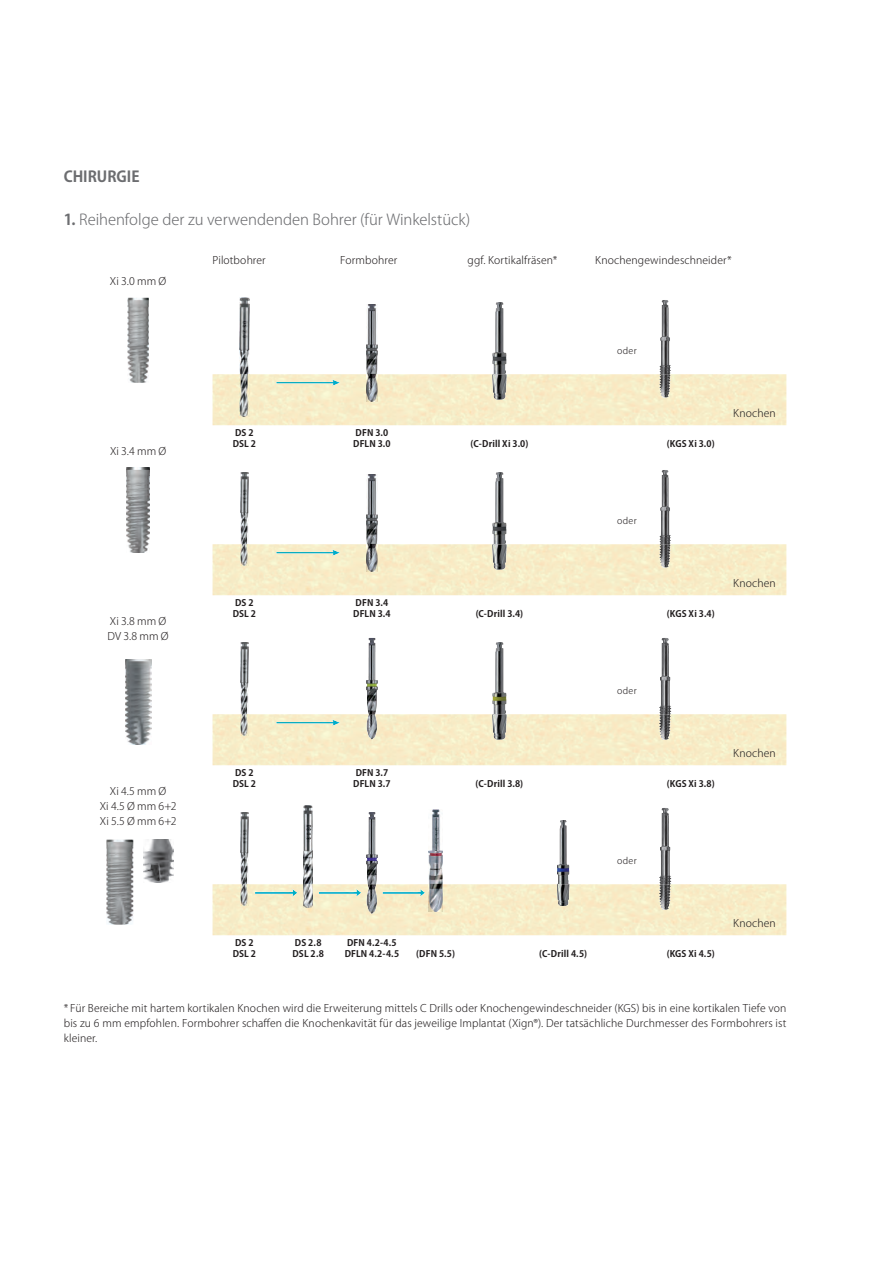
<style>
.page{position:relative;width:893px;height:1263px;background:#fff}
.page>*{position:absolute;margin:0;border:0;box-sizing:border-box;transform-origin:0 0}
.t1{font:15px "Koz Go Pro Light 90 msp RKSJ H";color:#6c6d70}
.t2{font:15px "Koz Go Pro Bold 90 msp RKSJ H";color:#6c6d70}
.t3{font:10.5px/15px "Koz Go Pro Light 90 msp RKSJ H";letter-spacing:.01em;color:#231f20}
.t4{font:9px/10.5px "Koz Go Pro Bold 90 msp RKSJ H";letter-spacing:.015em;color:#231f20}
.t5{font:9px "Koz Go Pro Light 90 msp RKSJ H";letter-spacing:.03em;color:#231f20}
.s1{font-family:"Koz Go Pro Bold 90 msp RKSJ H"}
</style>
<div class="page">
<img style="left:213px;top:544px;width:573px;height:51px">
<img style="left:213px;top:374px;width:573px;height:51px">
<img style="left:213px;top:714px;width:573px;height:51px">
<svg style="left:332px;top:379px;width:8px;height:7px"></svg>
<img style="left:127px;top:298px;width:22px;height:85px">
<img style="left:126px;top:468px;width:24px;height:85px">
<img style="left:125px;top:659px;width:26px;height:85px">
<img style="left:213px;top:884px;width:573px;height:51px">
<img style="left:143px;top:840px;width:30px;height:42px">
<img style="left:106px;top:840px;width:27px;height:85px">
<img style="left:659px;top:470px;width:12px;height:98px">
<img style="left:492px;top:472px;width:15px;height:98px">
<img style="left:366px;top:474px;width:12px;height:98px">
<img style="left:366px;top:638px;width:6px;height:102px">
<img style="left:492px;top:642px;width:15px;height:98px">
<img style="left:659px;top:638px;width:13px;height:102px">
<img style="left:366px;top:812px;width:6px;height:102px">
<img style="left:557px;top:820px;width:13px;height:86px">
<img style="left:659px;top:808px;width:13px;height:102px">
<img style="left:659px;top:300px;width:12px;height:98px">
<img style="left:492px;top:302px;width:15px;height:98px">
<img style="left:366px;top:304px;width:12px;height:98px">
<svg style="left:332px;top:549px;width:8px;height:7px"></svg>
<svg style="left:332px;top:719px;width:8px;height:7px"></svg>
<svg style="left:292px;top:889px;width:6px;height:8px"></svg>
<svg style="left:356px;top:889px;width:5px;height:8px"></svg>
<svg style="left:419px;top:889px;width:6px;height:8px"></svg>
<img style="left:241px;top:472px;width:7px;height:94px">
<img style="left:241px;top:642px;width:7px;height:94px">
<img style="left:241px;top:812px;width:7px;height:94px">
<img style="left:240px;top:298px;width:9px;height:119px">
<img style="left:303px;top:806px;width:10px;height:102px">
<img style="left:429px;top:810px;width:14px;height:102px">
<h1 class="t2" style="left:64px;top:171px;width:77px">CHIRURGIE</h1>
<h1 class="t1" style="left:64px;top:214px;width:408px"><span class="s1">1.</span> Reihenfolge der zu verwendenden Bohrer (für Winkelstück)</h1>
<p class="t3" style="left:213px;top:254px;width:55px">Pilotbohrer</p>
<p class="t3" style="left:340px;top:254px;width:59px">Formbohrer</p>
<p class="t3" style="left:467px;top:254px;width:91px">ggf. Kortikalfräsen*</p>
<p class="t3" style="left:595px;top:254px;width:138px">Knochengewindeschneider*</p>
<p class="t3" style="left:110px;top:275px;width:58px">Xi 3.0 mm Ø</p>
<p class="t3" style="left:110px;top:445px;width:58px">Xi 3.4 mm Ø</p>
<p class="t3" style="left:108px;top:615px;width:63px">Xi 3.8 mm Ø<br>DV 3.8 mm Ø</p>
<p class="t3" style="left:100px;top:785px;width:78px;text-align:center">Xi 4.5 mm Ø<br>Xi 4.5 Ø mm 6+2<br>Xi 5.5 Ø mm 6+2</p>
<p class="t5" style="left:617px;top:348px;width:21px">oder</p>
<p class="t4" style="left:233px;top:429px;width:25px">DS 2<br>DSL 2</p>
<p class="t4" style="left:353px;top:429px;width:39px">DFN 3.0<br>DFLN 3.0</p>
<p class="t4" style="left:471px;top:439px;width:59px">(C-Drill Xi 3.0)</p>
<p class="t4" style="left:667px;top:439px;width:49px">(KGS Xi 3.0)</p>
<p class="t3" style="left:733px;top:407px;width:44px">Knochen</p>
<p class="t5" style="left:617px;top:518px;width:21px">oder</p>
<p class="t4" style="left:233px;top:599px;width:25px">DS 2<br>DSL 2</p>
<p class="t4" style="left:353px;top:599px;width:39px">DFN 3.4<br>DFLN 3.4</p>
<p class="t4" style="left:476px;top:609px;width:49px">(C-Drill 3.4)</p>
<p class="t4" style="left:667px;top:609px;width:49px">(KGS Xi 3.4)</p>
<p class="t3" style="left:733px;top:577px;width:44px">Knochen</p>
<p class="t5" style="left:617px;top:688px;width:21px">oder</p>
<p class="t4" style="left:233px;top:769px;width:25px">DS 2<br>DSL 2</p>
<p class="t4" style="left:353px;top:769px;width:39px">DFN 3.7<br>DFLN 3.7</p>
<p class="t4" style="left:476px;top:779px;width:49px">(C-Drill 3.8)</p>
<p class="t4" style="left:667px;top:779px;width:49px">(KGS Xi 3.8)</p>
<p class="t3" style="left:733px;top:747px;width:44px">Knochen</p>
<p class="t5" style="left:617px;top:858px;width:21px">oder</p>
<p class="t4" style="left:233px;top:939px;width:25px">DS 2<br>DSL 2</p>
<p class="t4" style="left:292px;top:939px;width:33px">DS 2.8<br>DSL 2.8</p>
<p class="t4" style="left:345px;top:939px;width:56px">DFN 4.2-4.5<br>DFLN 4.2-4.5</p>
<p class="t4" style="left:416px;top:949px;width:40px">(DFN 5.5)</p>
<p class="t4" style="left:539px;top:949px;width:49px">(C-Drill 4.5)</p>
<p class="t4" style="left:667px;top:949px;width:50px">(KGS Xi 4.5)</p>
<p class="t3" style="left:733px;top:917px;width:44px">Knochen</p>
<p class="t3" style="left:64px;top:1002px;width:724px;text-align:justify">* Für Bereiche mit hartem kortikalen Knochen wird die Erweiterung mittels C Drills oder Knochengewindeschneider (KGS) bis in eine kortikalen Tiefe von bis zu 6 mm empfohlen. Formbohrer schaffen die Knochenkavität für das jeweilige Implantat (Xign®). Der tatsächliche Durchmesser des Formbohrers ist kleiner.</p>
</div>
